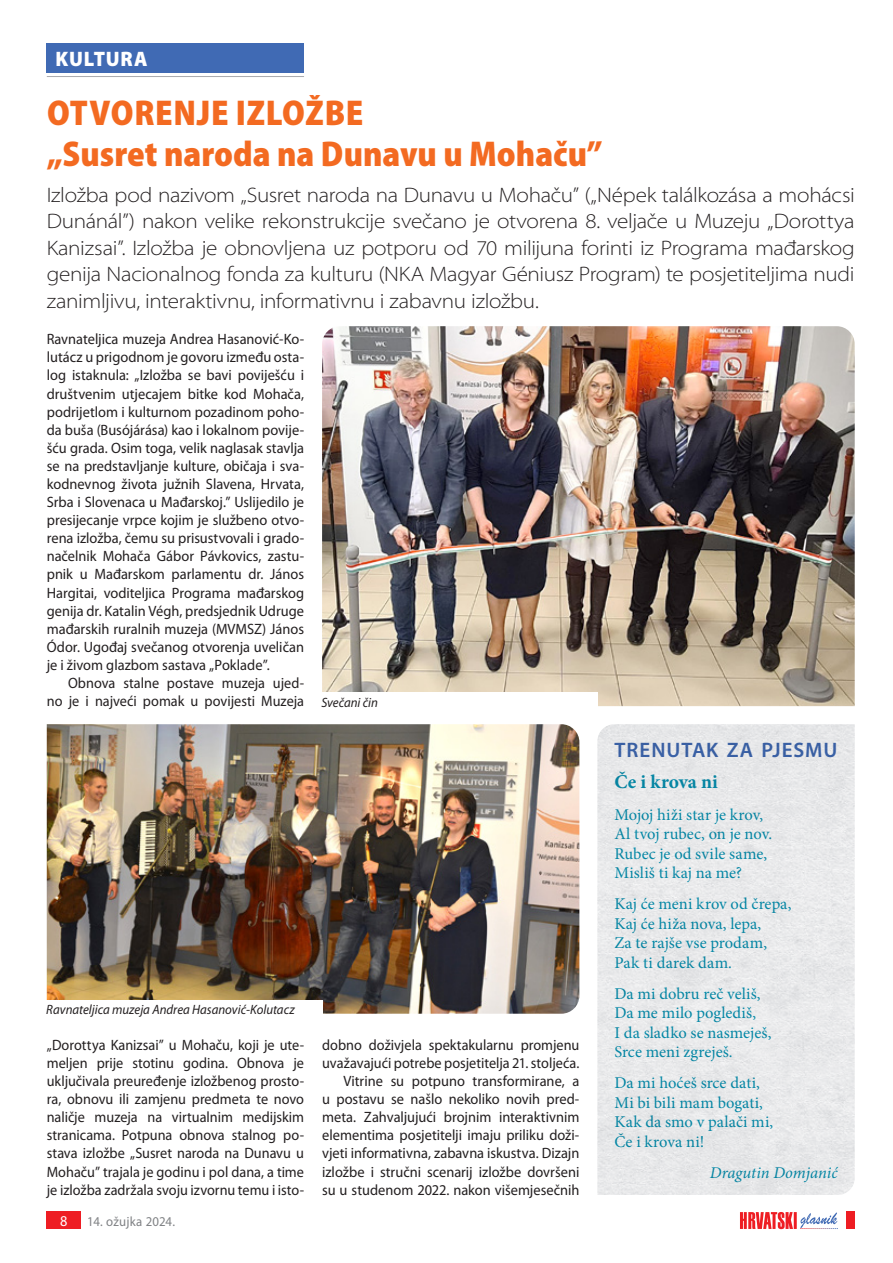
<style>
.page{position:relative;width:893px;height:1263px;background:#fff}
.page>*{position:absolute;margin:0;border:0;box-sizing:border-box;transform-origin:0 0}
.t1{font:900 semi-condensed 36px/41.5px "Myriad Pro";color:#f36a21;scale:.96 1}
.t2{font:300 semi-expanded 21px/26.7px "Myriad Pro";letter-spacing:-.015em;color:#231f20;text-align:justify}
.t3{font:600 21px "Myriad Pro";letter-spacing:.045em;color:#406ab4}
.t4{font:900 21px "Myriad Pro";letter-spacing:.04em;color:#fff;scale:.95 1}
.t5{font:700 19.5px "Minion Pro";color:#0693b3}
.t6{font:16.5px/19.4px "Minion Pro";letter-spacing:.005em;color:#0693b3}
.t7{font:italic 16.5px "Minion Pro";color:#0693b3}
.t8{font:15px/18.1px "Myriad Pro";color:#231f20;text-align:right;scale:.95 1}
.t9{font:15px/18.1px "Myriad Pro";color:#231f20;text-align:justify;scale:.96 1}
.t10{font:15px "Myriad Pro";color:#fff;scale:.95 1}
.t11{font:italic 13.5px "Myriad Pro";color:#231f20;scale:.95 1}
.t12{font:13.5px "Myriad Pro";letter-spacing:.02em;color:#808285;scale:.95 1}
</style>
<div class="page">
<hr style="left:47px;top:76px;width:257px;height:1px;background:#a8a9ad">
<div style="left:47px;top:1212px;width:34px;height:17px;background:#ee1d23"></div>
<div style="left:846px;top:1212px;width:9px;height:17px;background:#ee1d23"></div>
<svg style="left:740px;top:1212px;width:98px;height:17px"></svg>
<div style="left:47px;top:43px;width:257px;height:30px;background:#406ab4"></div>
<div style="left:597px;top:724px;width:258px;height:471px;background:#e8e9ea"></div>
<img style="left:322px;top:326px;width:533px;height:380px">
<img style="left:47px;top:724px;width:532px;height:290px">
<div style="left:317px;top:692px;width:280px;height:24px;background:#fff"></div>
<div style="left:42px;top:1000px;width:280px;height:32px;background:#fff"></div>
<h2 class="t4" style="left:56px;top:45px;width:98px">KULTURA</h2>
<h1 class="t1" style="left:47px;top:91px;width:580px">OTVORENJE IZLOŽBE<br>„Susret naroda na Dunavu u Mohaču”</h1>
<p class="t2" style="left:47px;top:181px;width:809px">Izložba pod nazivom „Susret naroda na Dunavu u Mohaču” („Népek találkozása a mohácsi Dunánál”) nakon velike rekonstrukcije svečano je otvorena 8. veljače u Muzeju „Dorottya Kanizsai”. Izložba je obnovljena uz potporu od 70 milijuna forinti iz Programa mađarskog genija Nacionalnog fonda za kulturu (NKA Magyar Géniusz Program) te posjetiteljima nudi zanimljivu, interaktivnu, informativnu i zabavnu izložbu.</p>
<p class="t9" style="left:47px;top:330px;width:270px">Ravnateljica muzeja Andrea Hasanović-Ko&shy;lutácz u prigodnom je govoru između osta&shy;log istaknula: „Izložba se bavi poviješću i društvenim utjecajem bitke kod Mohača, podrijetlom i kulturnom pozadinom poho&shy;da buša (Busójárása) kao i lokalnom povije&shy;šću grada. Osim toga, velik naglasak stavlja se na predstavljanje kulture, običaja i sva&shy;kodnevnog života južnih Slavena, Hrvata, Srba i Slovenaca u Mađarskoj.” Uslijedilo je presijecanje vrpce kojim je službeno otvo&shy;rena izložba, čemu su prisustvovali i grado&shy;načelnik Mohača Gábor Pávkovics, zastu&shy;pnik u Mađarskom parlamentu dr. János Hargitai, voditeljica Programa mađarskog genija dr. Katalin Végh, predsjednik Udruge mađarskih ruralnih muzeja (MVMSZ) János Ódor. Ugođaj svečanog otvorenja uveličan je i živom glazbom sastava „Poklade”.</p>
<p class="t8" style="left:47px;top:674px;width:272px">Obnova stalne postave muzeja ujed-<br>no je i najveći pomak u povijesti Muzeja</p>
<p class="t11" style="left:321px;top:694px;width:61px">Svečani čin</p>
<p class="t11" style="left:46px;top:1001px;width:263px">Ravnateljica muzeja Andrea Hasanović-Kolutacz</p>
<p class="t8" style="left:47px;top:1035px;width:272px;text-align:justify">„Dorottya Kanizsai” u Mohaču, koji je ute&shy;meljen prije stotinu godina. Obnova je uključivala preuređenje izložbenog prosto&shy;ra, obnovu ili zamjenu predmeta te novo naličje muzeja na virtualnim medijskim stranicama. Potpuna obnova stalnog po&shy;stava izložbe „Susret naroda na Dunavu u Mohaču” trajala je godinu i pol dana, a time je izložba zadržala svoju izvornu temu i isto-</p>
<p class="t8" style="left:322px;top:1035px;width:272px">dobno doživjela spektakularnu promjenu uvažavajući potrebe posjetitelja 21. stoljeća.<br>Vitrine su potpuno transformirane, a<br>u postavu se našlo nekoliko novih pred&shy;meta. Zahvaljujući brojnim interaktivnim elementima posjetitelji imaju priliku doži&shy;vjeti informativna, zabavna iskustva. Dizajn izložbe i stručni scenarij izložbe dovršeni su u studenom 2022. nakon višemjesečnih</p>
<p class="t10" style="left:60px;top:1212px;width:9px">8</p>
<p class="t12" style="left:87px;top:1213px;width:94px">14. ožujka 2024.</p>
<h2 class="t3" style="left:615px;top:736px;width:224px">TRENUTAK ZA PJESMU</h2>
<h3 class="t5" style="left:614px;top:768px;width:105px">Če i krova ni</h3>
<p class="t6" style="left:614px;top:805px;width:159px">Mojoj hiži star je krov,<br>Al tvoj rubec, on je nov.<br>Rubec je od svile same,<br>Misliš ti kaj na me?</p>
<p class="t6" style="left:614px;top:894px;width:179px">Kaj će meni krov od črepa,<br>Kaj će hiža nova, lepa,<br>Za te rajše vse prodam,<br>Pak ti darek dam.</p>
<p class="t6" style="left:614px;top:984px;width:159px">Da mi dobru reč veliš,<br>Da me milo poglediš,<br>I da sladko se nasmeješ,<br>Srce meni zgreješ.</p>
<p class="t6" style="left:614px;top:1073px;width:160px">Da mi hoćeš srce dati,<br>Mi bi bili mam bogati,<br>Kak da smo v palači mi,<br>Če i krova ni!</p>
<p class="t7" style="left:710px;top:1161px;width:129px">Dragutin Domjanić</p>
</div>
